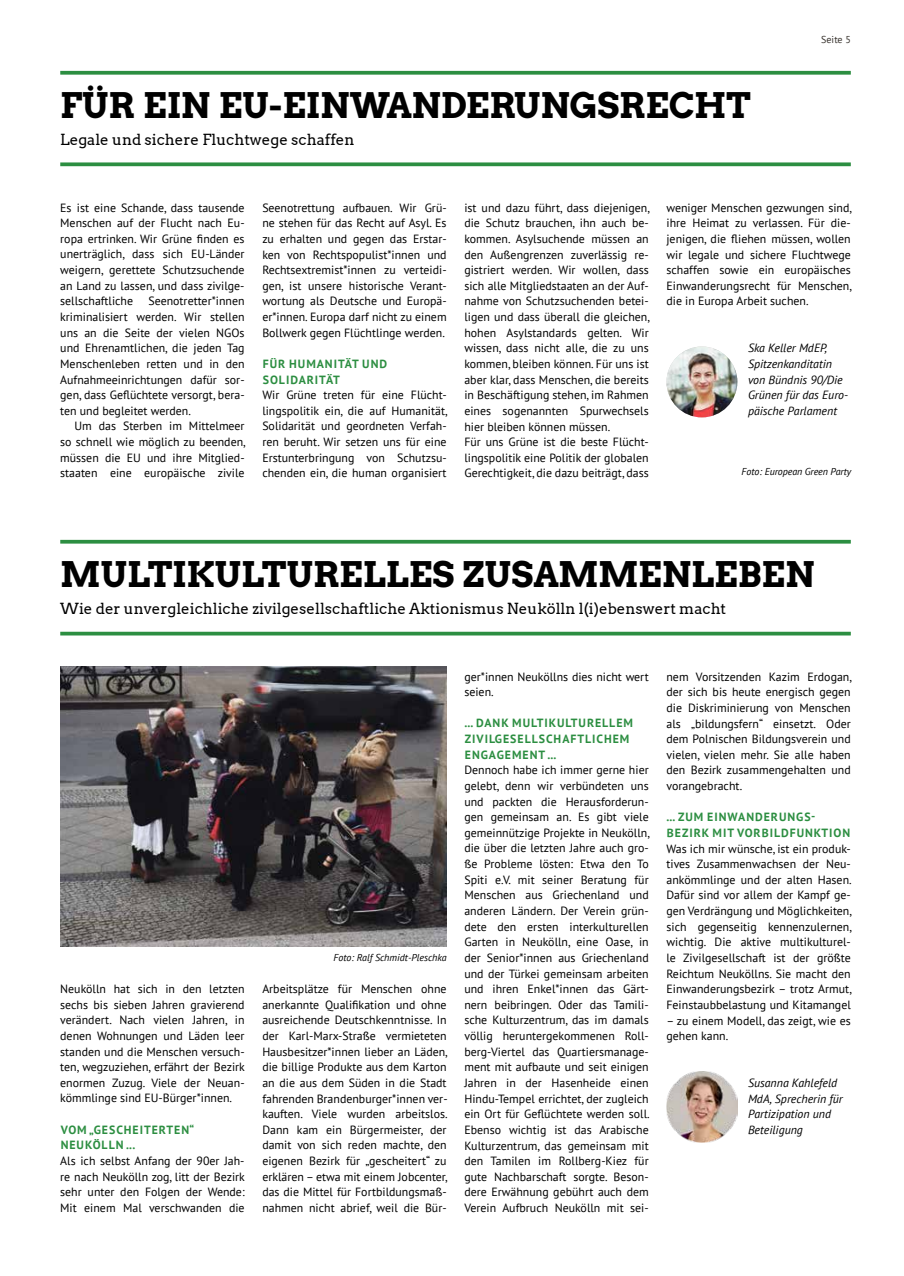
<style>
.page{position:relative;width:904px;height:1276px;background:#fff}
.page>*{position:absolute;margin:0;border:0;box-sizing:border-box;transform-origin:0 0}
.t1{font:35px "Arvo Gruen";color:#000}
.t2{font:15px "Arvo";color:#000}
.t3{font:11.88px/15.6px "PT Sans";color:#000;text-align:justify}
.t4{font:700 11.88px/15.6px "PT Sans";letter-spacing:.08em;color:#2c8e41}
.t5{font:italic 11.88px/15.6px "PT Sans";color:#000}
.t6{font:italic 10px "PT Sans";color:#000}
.t7{font:10px "PT Sans";color:#39342f}
</style>
<div class="page">
<hr style="left:60px;top:540px;width:790px;height:3px;background:#2c8e41">
<hr style="left:60px;top:632px;width:790px;height:3px;background:#2c8e41">
<svg style="left:60px;top:71px;width:790px;height:4px;background:#3f9852"></svg>
<svg style="left:60px;top:162px;width:790px;height:4px;background:#449a56"></svg>
<img style="left:666px;top:346px;width:71px;height:71px;border-radius:35px">
<img style="left:666px;top:1072px;width:71px;height:70px">
<img style="left:60px;top:667px;width:386px;height:280px">
<h1 class="t1" style="left:60px;top:81px;width:692px">FÜR EIN EU-EINWANDERUNGSRECHT</h1>
<p class="t2" style="left:60px;top:130px;width:296px">Legale und sichere Fluchtwege schaffen</p>
<p class="t7" style="left:821px;top:34px;width:31px">Seite 5</p>
<p class="t3" style="left:60px;top:200px;width:186px">Es ist eine Schande, dass tausende Menschen auf der Flucht nach Eu&shy;ropa ertrinken. Wir Grüne finden es unerträglich, dass sich EU-Länder weigern, gerettete Schutzsuchende an Land zu lassen, und dass zivilge&shy;sellschaftliche</p>
<p class="t3" style="left:60px;top:294px;width:186px;text-indent:88px">Seenotretter*innen kriminalisiert werden. Wir stellen uns an die Seite der vielen NGOs und Ehrenamtlichen, die jeden Tag Menschenleben retten und in den Aufnahmeeinrichtungen dafür sor&shy;gen, dass Geflüchtete versorgt, bera&shy;ten und begleitet werden.</p>
<p class="t3" style="left:60px;top:419px;width:187px;text-indent:14px">Um das Sterben im Mittelmeer so schnell wie möglich zu beenden, müssen die EU und ihre Mitglied&shy;staaten eine europäische zivile</p>
<p class="t3" style="left:262px;top:200px;width:186px">Seenotrettung aufbauen. Wir Grü&shy;ne stehen für das Recht auf Asyl. Es zu erhalten und gegen das Erstar&shy;ken von Rechtspopulist*innen und Rechtsextremist*innen zu verteidi&shy;gen, ist unsere historische Verant&shy;wortung als Deutsche und Europä&shy;er*innen. Europa darf nicht zu einem Bollwerk gegen Flüchtlinge werden.</p>
<p class="t4" style="left:263px;top:356px;width:126px">FÜR HUMANITÄT UND<br>SOLIDARITÄT</p>
<p class="t3" style="left:262px;top:387px;width:187px">Wir Grüne treten für eine Flücht&shy;lingspolitik ein, die auf Humanität, Solidarität und geordneten Verfah&shy;ren beruht. Wir setzen uns für eine Erstunterbringung von Schutzsu&shy;chenden ein, die human organisiert</p>
<p class="t3" style="left:464px;top:200px;width:187px;text-align:left">ist und dazu führt, dass diejenigen, die Schutz brauchen, ihn auch be&shy;kommen. Asylsuchende müssen an den Außengrenzen zuverlässig re&shy;gistriert werden. Wir wollen, dass sich alle Mitgliedstaaten an der Auf&shy;nahme von Schutzsuchenden betei&shy;ligen und dass überall die gleichen, hohen Asylstandards gelten. Wir wissen, dass nicht alle, die zu uns kommen, bleiben können. Für uns ist aber klar, dass Menschen, die bereits in Beschäftigung stehen, im Rahmen eines sogenannten Spurwechsels hier bleiben können müssen.<br>Für uns Grüne ist die beste Flücht&shy;lingspolitik eine Politik der globalen Gerechtigkeit, die dazu beiträgt, dass</p>
<p class="t3" style="left:666px;top:200px;width:187px">weniger Menschen gezwungen sind, ihre Heimat zu verlassen. Für die&shy;jenigen, die fliehen müssen, wollen wir legale und sichere Fluchtwege schaffen sowie ein europäisches Einwanderungsrecht für Menschen, die in Europa Arbeit suchen.</p>
<p class="t5" style="left:748px;top:340px;width:102px">Ska Keller MdEP,<br>Spitzenkanditatin von Bündnis 90/Die<br>Grünen für das Euro&shy;päische Parlament</p>
<p class="t6" style="left:741px;top:465px;width:111px">Foto: European Green Party</p>
<h1 class="t1" style="left:60px;top:549px;width:756px">MULTIKULTURELLES ZUSAMMENLEBEN</h1>
<p class="t2" style="left:60px;top:599px;width:667px">Wie der unvergleichliche zivilgesellschaftliche Aktionismus Neukölln l(i)ebenswert macht</p>
<p class="t3" style="left:60px;top:981px;width:186px">Neukölln hat sich in den letzten sechs bis sieben Jahren gravierend verändert. Nach vielen Jahren, in denen Wohnungen und Läden leer standen und die Menschen versuch&shy;ten, wegzuziehen, erfährt der Bezirk enormen Zuzug. Viele der Neuan&shy;kömmlinge sind EU-Bürger*innen.</p>
<p class="t4" style="left:61px;top:1121px;width:135px">VOM „GESCHEITERTEN“<br>NEUKÖLLN ...</p>
<p class="t3" style="left:60px;top:1153px;width:186px">Als ich selbst Anfang der 90er Jah&shy;re nach Neukölln zog, litt der Bezirk sehr unter den Folgen der Wende:<br>Mit einem Mal verschwanden die</p>
<p class="t6" style="left:333px;top:951px;width:115px">Foto: Ralf Schmidt-Pleschka</p>
<p class="t3" style="left:262px;top:981px;width:187px">Arbeitsplätze für Menschen ohne anerkannte Qualifikation und ohne ausreichende Deutschkenntnisse. In der Karl-Marx-Straße vermieteten Hausbesitzer*innen lieber an Läden, die billige Produkte aus dem Karton an die aus dem Süden in die Stadt fahrenden Brandenburger*innen ver&shy;kauften. Viele wurden arbeitslos.<br>Dann kam ein Bürgermeister, der damit von sich reden machte, den eigenen Bezirk für „gescheitert“ zu erklären – etwa mit einem Jobcenter, das die Mittel für Fortbildungsmaß&shy;nahmen nicht abrief, weil die Bür-</p>
<p class="t3" style="left:464px;top:669px;width:186px">ger*innen Neuköllns dies nicht wert seien.</p>
<p class="t4" style="left:464px;top:715px;width:170px">... DANK MULTIKULTURELLEM<br>ZIVILGESELLSCHAFTLICHEM<br>ENGAGEMENT ...</p>
<p class="t3" style="left:464px;top:762px;width:187px">Dennoch habe ich immer gerne hier gelebt, denn wir verbündeten uns und packten die Herausforderun&shy;gen gemeinsam an. Es gibt viele gemeinnützige Projekte in Neukölln, die über die letzten Jahre auch gro&shy;ße Probleme lösten: Etwa den To Spiti e.V. mit seiner Beratung für Menschen aus Griechenland und anderen Ländern. Der Verein grün&shy;dete den ersten interkulturellen Garten in Neukölln, eine Oase, in der Senior*innen aus Griechenland und der Türkei gemeinsam arbeiten und ihren Enkel*innen das Gärt&shy;nern beibringen. Oder das Tamili&shy;sche Kulturzentrum, das im damals völlig heruntergekommenen Roll&shy;berg-Viertel das Quartiersmanage&shy;ment mit aufbaute und seit einigen Jahren in der Hasenheide einen Hindu-Tempel errichtet, der zugleich ein Ort für Geflüchtete werden soll.<br>Ebenso wichtig ist das Arabische Kulturzentrum, das gemeinsam mit den Tamilen im Rollberg-Kiez für gute Nachbarschaft sorgte. Beson&shy;dere Erwähnung gebührt auch dem Verein Aufbruch Neukölln mit sei-</p>
<p class="t3" style="left:666px;top:669px;width:187px">nem Vorsitzenden Kazim Erdogan, der sich bis heute energisch gegen die Diskriminierung von Menschen als „bildungsfern“ einsetzt. Oder dem Polnischen Bildungsverein und vielen, vielen mehr. Sie alle haben den Bezirk zusammengehalten und vorangebracht.</p>
<p class="t4" style="left:666px;top:809px;width:185px">... ZUM EINWANDERUNGS-<br>BEZIRK MIT VORBILDFUNKTION</p>
<p class="t3" style="left:666px;top:841px;width:187px">Was ich mir wünsche, ist ein produk&shy;tives Zusammenwachsen der Neu&shy;ankömmlinge und der alten Hasen.<br>Dafür sind vor allem der Kampf ge&shy;gen Verdrängung und Möglichkeiten, sich gegenseitig kennenzulernen, wichtig. Die aktive multikulturel&shy;le Zivilgesellschaft ist der größte Reichtum Neuköllns. Sie macht den Einwanderungsbezirk – trotz Armut, Feinstaubbelastung und Kitamangel</p>
<p class="t3" style="left:666px;top:1013px;width:186px">– zu einem Modell, das zeigt, wie es gehen kann.</p>
<p class="t5" style="left:748px;top:1074px;width:96px">Susanna Kahlefeld<br>MdA, Sprecherin für<br>Partizipation und<br>Beteiligung</p>
</div>
